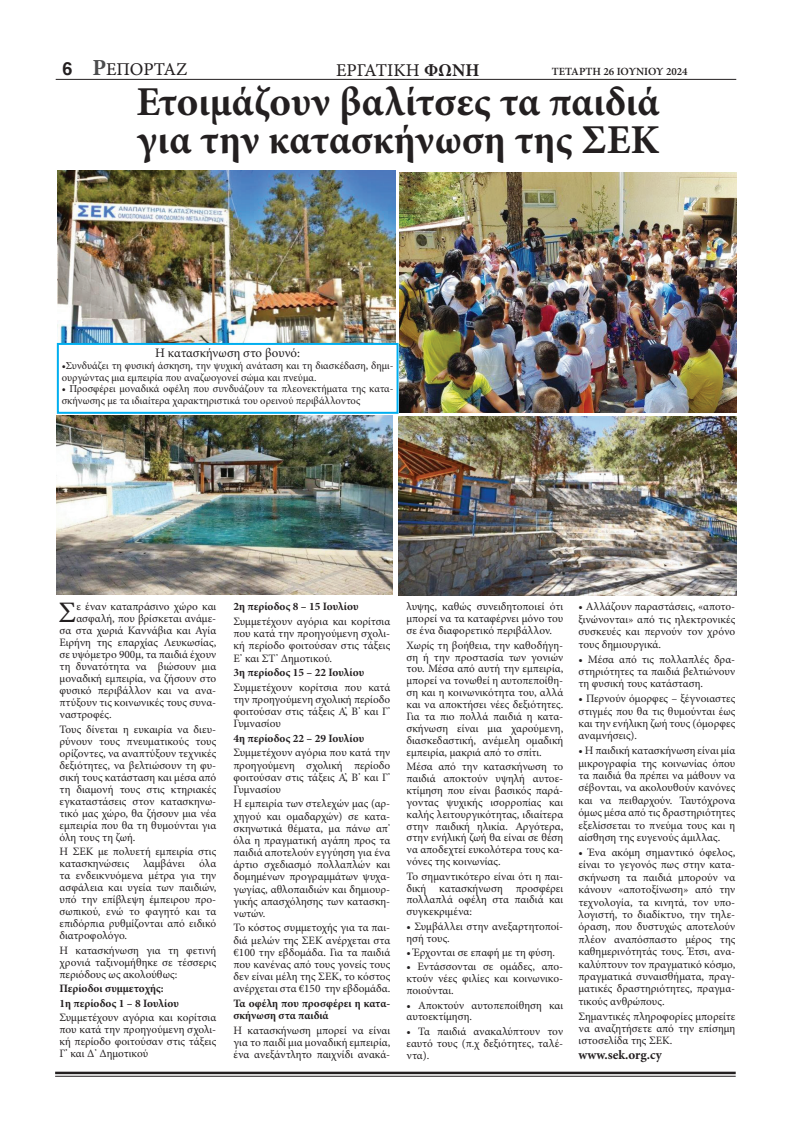
<style>
.page{position:relative;width:794px;height:1134px;background:#fff}
.page>*{position:absolute;margin:0;border:0;box-sizing:border-box;transform-origin:0 0}
.t1{font:700 41px "Minion Pro";color:#231f20}
.t2{font:29.8px "Minion Pro";color:#231f20}
.t3{font:18px "Minion Pro Capt";color:#231f20}
.t4{font:700 18px "Helvetica";color:#231f20}
.t5{font:13px "Minion Pro";color:#231f20}
.t6{font:700 13px "Minion Pro";letter-spacing:.01em;color:#231f20}
.t7{font:11.3px/12.4px "Minion Pro";color:#231f20;text-align:justify}
.t8{font:700 11.3px/12.2px "Minion Pro";color:#231f20}
.t9{font:600 11px "Minion Pro";color:#231f20}
.t10{font:10.7px/11.7px "Minion Pro";color:#231f20}
.s1{font-family:"Minion Pro";font-weight:700;font-size:23px;color:#4b4c4d}
.s2{font-family:"Minion Pro";font-weight:700}
</style>
<div class="page">
<img style="left:399px;top:172px;width:337px;height:241px">
<img style="left:58px;top:171px;width:337px;height:172px">
<img style="left:57px;top:415px;width:336px;height:179px">
<img style="left:399px;top:416px;width:337px;height:179px">
<div style="left:57px;top:343px;width:341px;height:71px;border:2px solid #00aeef"></div>
<hr style="left:55px;top:1072px;width:680px;height:2px;background:#231f20">
<hr style="left:55px;top:1076px;width:680px;height:1px;background:#231f20">
<hr style="left:56px;top:79px;width:680px;height:1px;background:#231f20">
<p class="t4" style="left:62px;top:58px;width:12px">6</p>
<p class="t3" style="left:92px;top:58px;width:96px"><span class="s1">Ρ</span>ΕΠΟΡΤΑΖ</p>
<p class="t3" style="left:336px;top:59px;width:145px">ΕΡΓΑΤΙΚΗ <span class="s2">ΦΩΝΗ</span></p>
<p class="t9" style="left:552px;top:64px;width:137px">ΤΕΤΑΡΤΗ 26 ΙΟΥΝΙΟΥ 2024</p>
<p class="t1" style="left:136px;top:73px;width:524px">Ετοιμάζουν βαλίτσες τα παιδιά</p>
<p class="t1" style="left:137px;top:111px;width:524px">για την κατασκήνωση της ΣΕΚ</p>
<p class="t5" style="left:155px;top:344px;width:146px">Η κατασκήνωση στο βουνό:</p>
<p class="t10" style="left:62px;top:360px;width:333px">•Συνδυάζει τη φυσική άσκηση, την ψυχική ανάταση και τη διασκέδαση, δημι&shy;ουργώντας μια εμπειρία που αναζωογονεί σώμα και πνεύμα.</p>
<p class="t10" style="left:62px;top:383px;width:333px">• Προσφέρει μοναδικά οφέλη που συνδυάζουν τα πλεονεκτήματα της κατα&shy;σκήνωσης με τα ιδιαίτερα χαρακτηριστικά του ορεινού περιβάλλοντος</p>
<p class="t2" style="left:59px;top:593px;width:19px">Σ</p>
<p class="t7" style="left:76px;top:601px;width:141px">ε έναν καταπράσινο χώρο και</p>
<p class="t7" style="left:76px;top:613px;width:141px">ασφαλή, που βρίσκεται ανάμε-</p>
<p class="t7" style="left:60px;top:625px;width:158px">σα στα χωριά Καννάβια και Αγία</p>
<p class="t7" style="left:60px;top:637px;width:158px">Ειρήνη της επαρχίας Λευκωσίας,</p>
<p class="t7" style="left:60px;top:649px;width:158px">σε υψόμετρο 900μ, τα παιδιά έχουν</p>
<p class="t7" style="left:60px;top:661px;width:158px">τη δυνατότητα να βιώσουν μια</p>
<p class="t7" style="left:60px;top:673px;width:158px">μοναδική εμπειρία, να ζήσουν στο</p>
<p class="t7" style="left:60px;top:685px;width:158px">φυσικό περιβάλλον και να ανα-</p>
<p class="t7" style="left:60px;top:697px;width:158px">πτύξουν τις κοινωνικές τους συνα-</p>
<p class="t7" style="left:60px;top:709px;width:54px">ναστροφές.</p>
<p class="t7" style="left:60px;top:723px;width:158px;line-height:12px">Τους δίνεται η ευκαιρία να διευ&shy;ρύνουν τους πνευματικούς τους ορίζοντες, να αναπτύξουν τεχνικές δεξιότητες, να βελτιώσουν τη φυ&shy;σική τους κατάσταση και μέσα από τη διαμονή τους στις κτηριακές εγκαταστάσεις στον κατασκηνω&shy;τικό μας χώρο, θα ζήσουν μια νέα εμπειρία που θα τη θυμούνται για όλη τους τη ζωή.</p>
<p class="t7" style="left:60px;top:846px;width:158px;line-height:12px">Η ΣΕΚ με πολυετή εμπειρία στις κατασκηνώσεις</p>
<p class="t7" style="left:60px;top:858px;width:158px;line-height:12px;text-indent:140px">όλα τα ενδεικνυόμενα μέτρα για την ασφάλεια και υγεία των παιδιών, υπό την επίβλεψη έμπειρου προ&shy;σωπικού, ενώ το φαγητό και τα επιδόρπια ρυθμίζονται από ειδικό διατροφολόγο.</p>
<p class="t7" style="left:60px;top:944px;width:158px;line-height:12px">Η κατασκήνωση για τη φετινή χρονιά ταξινομήθηκε σε τέσσερις περιόδους ως ακολούθως:</p>
<p class="t8" style="left:60px;top:982px;width:106px">Περίοδοι συμμετοχής:</p>
<p class="t8" style="left:60px;top:997px;width:121px">1η περίοδος 1 – 8 Ιουλίου</p>
<p class="t7" style="left:60px;top:1012px;width:158px;line-height:12px">Συμμετέχουν αγόρια και κορίτσια που κατά την προηγούμενη σχολι&shy;κή περίοδο φοιτούσαν στις τάξεις Γ’ και Δ’ Δημοτικού</p>
<p class="t7" style="left:143px;top:858px;width:43px">λαμβάνει</p>
<p class="t8" style="left:233px;top:601px;width:126px">2η περίοδος 8 – 15 Ιουλίου</p>
<p class="t7" style="left:233px;top:615px;width:158px">Συμμετέχουν αγόρια και κορίτσια που κατά την προηγούμενη σχολι&shy;κή περίοδο φοιτούσαν στις τάξεις Ε’ και ΣΤ’ Δημοτικού.</p>
<p class="t8" style="left:233px;top:666px;width:132px">3η περίοδος 15 – 22 Ιουλίου</p>
<p class="t7" style="left:233px;top:681px;width:158px">Συμμετέχουν κορίτσια που κατά την προηγούμενη σχολική περίοδο φοιτούσαν στις τάξεις Α’, Β’ και Γ’ Γυμνασίου</p>
<p class="t8" style="left:233px;top:732px;width:132px">4η περίοδος 22 – 29 Ιουλίου</p>
<p class="t7" style="left:233px;top:747px;width:158px">Συμμετέχουν αγόρια που κατά την προηγούμενη σχολική περίοδο φοιτούσαν στις τάξεις Α’, Β’ και Γ’ Γυμνασίου</p>
<p class="t7" style="left:233px;top:798px;width:158px">Η εμπειρία των στελεχών μας (αρ&shy;χηγού και ομαδαρχών) σε κατα&shy;σκηνωτικά θέματα, μα πάνω απ’ όλα η πραγματική αγάπη προς τα παιδιά αποτελούν εγγύηση για ένα άρτιο σχεδιασμό πολλαπλών και δομημένων προγραμμάτων ψυχα&shy;γωγίας, αθλοπαιδιών και δημιουρ&shy;γικής απασχόλησης των κατασκη&shy;νωτών.</p>
<p class="t7" style="left:233px;top:922px;width:158px">Το κόστος συμμετοχής για τα παι&shy;διά μελών της ΣΕΚ ανέρχεται στα €100 την εβδομάδα. Για τα παιδιά που κανένας από τους γονείς τους δεν είναι μέλη της ΣΕΚ, το κόστος ανέρχεται στα €150 την εβδομάδα.</p>
<p class="t8" style="left:233px;top:997px;width:158px">Τα οφέλη που προσφέρει η κατα&shy;σκήνωση στα παιδιά</p>
<p class="t7" style="left:233px;top:1024px;width:158px;line-height:12.1px">Η κατασκήνωση μπορεί να είναι για το παιδί μια μοναδική εμπειρία, ένα ανεξάντλητο παιχνίδι ανακά-</p>
<p class="t7" style="left:406px;top:601px;width:158px;line-height:11.9px">λυψης, καθώς συνειδητοποιεί ότι μπορεί να τα καταφέρνει μόνο του σε ένα διαφορετικό περιβάλλον.</p>
<p class="t7" style="left:406px;top:639px;width:158px;line-height:11.9px">Χωρίς τη βοήθεια, την καθοδήγη&shy;ση ή την προστασία των γονιών του. Μέσα από αυτή την εμπειρία, μπορεί να τονωθεί η αυτοπεποίθη&shy;ση και η κοινωνικότητα του, αλλά και να αποκτήσει νέες δεξιότητες.<br>Για τα πιο πολλά παιδιά η κατα&shy;σκήνωση είναι μια χαρούμενη, διασκεδαστική, ανέμελη ομαδική εμπειρία, μακριά από το σπίτι.</p>
<p class="t7" style="left:406px;top:760px;width:158px;line-height:11.9px">Μέσα από την κατασκήνωση το παιδιά αποκτούν υψηλή αυτοε&shy;κτίμηση που είναι βασικός παρά&shy;γοντας ψυχικής ισορροπίας και καλής λειτουργικότητας, ιδιαίτερα στην παιδική ηλικία. Αργότερα, στην ενήλική ζωή θα είναι σε θέση να αποδεχτεί ευκολότερα τους κα&shy;νόνες της κοινωνίας.</p>
<p class="t7" style="left:406px;top:870px;width:158px;line-height:11.9px">Το σημαντικότερο είναι ότι η παι&shy;δική κατασκήνωση προσφέρει πολλαπλά οφέλη στα παιδιά και συγκεκριμένα:</p>
<p class="t7" style="left:406px;top:920px;width:158px;line-height:11.9px">• Συμβάλλει στην ανεξαρτητοποί&shy;ησή τους.</p>
<p class="t7" style="left:406px;top:946px;width:150px">• Έρχονται σε επαφή με τη φύση.</p>
<p class="t7" style="left:406px;top:961px;width:158px;line-height:11.9px">• Εντάσσονται σε ομάδες, απο&shy;κτούν νέες φιλίες και κοινωνικο&shy;ποιούνται.</p>
<p class="t7" style="left:406px;top:999px;width:158px;line-height:11.9px">• Αποκτούν αυτοπεποίθηση και αυτοεκτίμηση.</p>
<p class="t7" style="left:406px;top:1025px;width:158px;line-height:11.9px">• Τα παιδιά ανακαλύπτουν τον εαυτό τους (π.χ δεξιότητες, ταλέ&shy;ντα).</p>
<p class="t7" style="left:578px;top:601px;width:158px">• Αλλάζουν παραστάσεις, «αποτο&shy;ξινώνονται» από τις ηλεκτρονικές συσκευές και περνούν τον χρόνο τους δημιουργικά.</p>
<p class="t7" style="left:578px;top:653px;width:158px">• Μέσα από τις πολλαπλές δρα&shy;στηριότητες τα παιδιά βελτιώνουν τη φυσική τους κατάσταση.</p>
<p class="t7" style="left:578px;top:692px;width:158px">• Περνούν όμορφες – ξέγνοιαστες στιγμές που θα τις θυμούνται έως και την ενήλικη ζωή τους (όμορφες αναμνήσεις).</p>
<p class="t7" style="left:578px;top:744px;width:158px">• Η παιδική κατασκήνωση είναι μία μικρογραφία της κοινωνίας όπου τα παιδιά θα πρέπει να μάθουν να σέβονται, να ακολουθούν κανόνες και να πειθαρχούν. Ταυτόχρονα όμως μέσα από τις δραστηριότητες εξελίσσεται το πνεύμα τους και η αίσθηση της ευγενούς άμιλλας.</p>
<p class="t7" style="left:578px;top:846px;width:158px">• Ένα ακόμη σημαντικό όφελος, είναι το γεγονός πως στην κατα&shy;σκήνωση τα παιδιά μπορούν να κάνουν «αποτοξίνωση» από την τεχνολογία, τα κινητά, τον υπο&shy;λογιστή, το διαδίκτυο, την τηλε&shy;όραση, που δυστυχώς αποτελούν πλέον αναπόσπαστο μέρος της καθημερινότητάς τους. Έτσι, ανα&shy;καλύπτουν τον πραγματικό κόσμο, πραγματικά συναισθήματα, πραγ&shy;ματικές δραστηριότητες, πραγμα&shy;τικούς ανθρώπους.</p>
<p class="t7" style="left:578px;top:1010px;width:158px">Σημαντικές πληροφορίες μπορείτε να αναζητήσετε από την επίσημη ιστοσελίδα της ΣΕΚ.</p>
<p class="t6" style="left:578px;top:1046px;width:85px">www.sek.org.cy</p>
</div>
